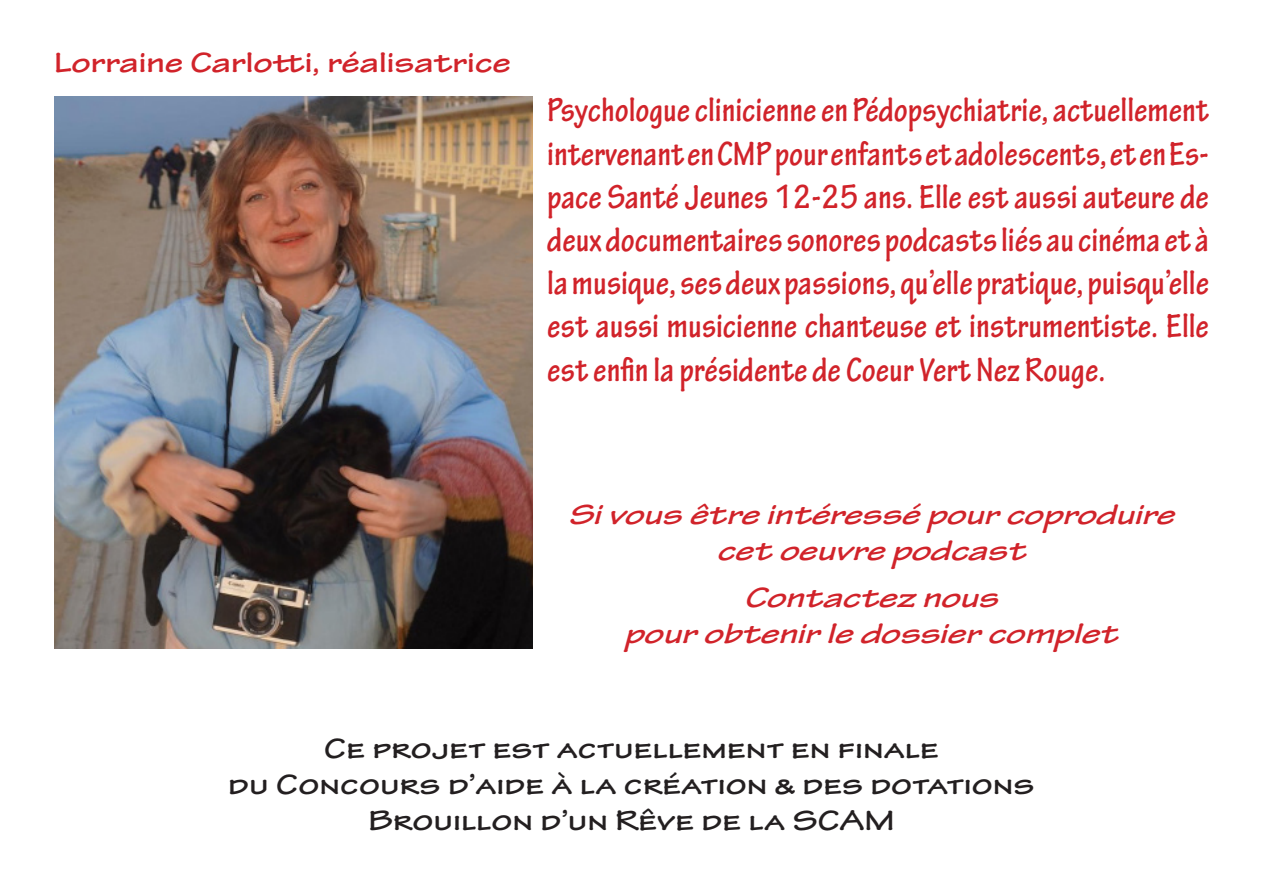
<style>
.page{position:relative;width:1263px;height:893px;background:#fff}
.page>*{position:absolute;margin:0;border:0;box-sizing:border-box;transform-origin:0 0}
.t1{font:700 condensed 36px/43.2px "Tekton Pro";color:#d1232a;text-align:justify}
.t2{font:700 expanded 30px "Tekton Pro";color:#231f20}
.t3{font:italic 700 expanded 30px/36px "Tekton Pro";color:#d1232a;text-align:center}
.t4{font:700 expanded 30px "Tekton Pro";color:#d1232a}
</style>
<div class="page">
<img style="left:54px;top:97px;width:479px;height:551px">
<p class="t4" style="left:54px;top:44px;width:459px">Lorraine Carlotti, réalisatrice</p>
<p class="t1" style="left:547px;top:89px;width:663px">Psychologue clinicienne en Pédopsychiatrie, actuellement intervenant en CMP pour enfants et adolescents, et en Es&shy;pace Santé Jeunes 12-25 ans. Elle est aussi auteure de deux documentaires sonores podcasts liés au cinéma et à la musique, ses deux passions, qu’elle pratique, puisqu’elle est aussi musicienne chanteuse et instrumentiste. Elle est enfin la présidente de Coeur Vert Nez Rouge.</p>
<p class="t3" style="left:568px;top:497px;width:617px">Sivous être intéressé pourcoproduire cet oeuvre podcast</p>
<p class="t3" style="left:744px;top:580px;width:265px">Contacteznous</p>
<p class="t3" style="left:624px;top:616px;width:505px">pourobtenirle dossiercomplet</p>
<p class="t2" style="left:324px;top:730px;width:616px">Ce projet est actuellement en finale</p>
<p class="t2" style="left:228px;top:766px;width:808px">du Concours d’aide à la création &amp; des dotations</p>
<p class="t2" style="left:368px;top:802px;width:528px">Brouillon d’un Rêve de la SCAM</p>
</div>
